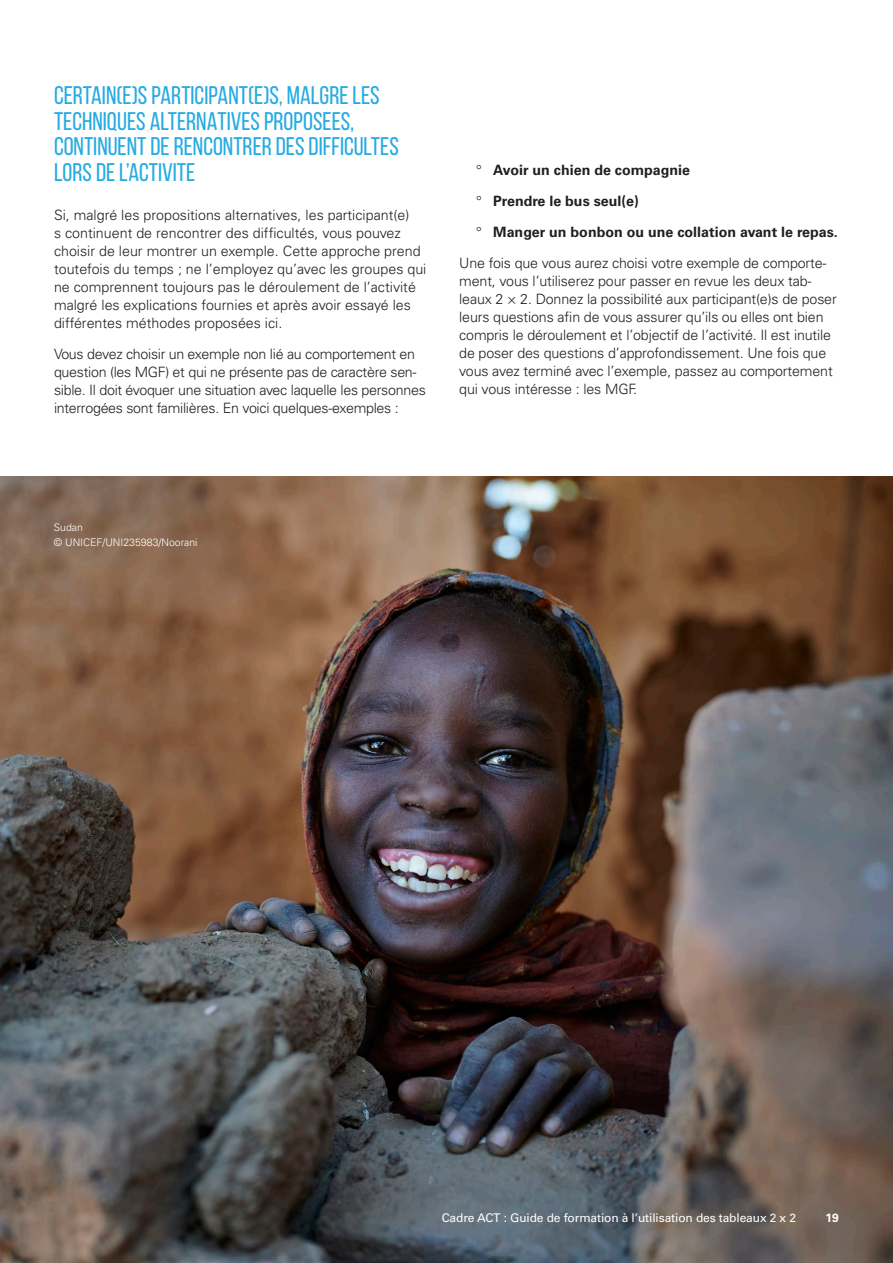
<style>
.page{position:relative;width:893px;height:1263px;background:#fff}
.page>*{position:absolute;margin:0;border:0;box-sizing:border-box;transform-origin:0 0}
.Subtitulos{font:25.5px/25.5px "Bebas Neue";color:#27abe2}
.Txt_continuo{font:300 14.25px/18px "Univers LT Pro 45";letter-spacing:-.01em;color:#231f20}
.t1{font:700 14.25px "Univers LT Pro 65";color:#231f20}
.Txt_continuo-2{font:12px "Univers LT Pro 55 Roman";letter-spacing:-.01em;color:#fff}
.Txt_continuo-3{font:700 12px "Univers LT Pro 65";color:#fff}
.Pie_foto{font:300 10.5px/15px "Univers LT Pro 45";color:#fff}
.s1{font-family:"Univers LT Pro 45";font-weight:300}
</style>
<div class="page">
<img style="left:0;top:477px;width:893px;height:786px">
<p class="Subtitulos" style="left:54px;top:83px;width:346px">CERTAIN(E)S PARTICIPANT(E)S, MALGRE LES TECHNIQUES ALTERNATIVES PROPOSEES, CONTINUENT DE RENCONTRER DES DIFFICULTES LORS DE L’ACTIVITE</p>
<p class="Txt_continuo" style="left:54px;top:206px;width:374px">Si, malgré les propositions alternatives, les participant(e)<br>s continuent de rencontrer des difficultés, vous pouvez choisir de leur montrer un exemple. Cette approche prend toutefois du temps ; ne l’employez qu’avec les groupes qui ne comprennent toujours pas le déroulement de l’activité malgré les explications fournies et après avoir essayé les différentes méthodes proposées ici.</p>
<p class="Txt_continuo" style="left:54px;top:344px;width:373px">Vous devez choisir un exemple non lié au comportement en question (les MGF) et qui ne présente pas de caractère sen&shy;sible. Il doit évoquer une situation avec laquelle les personnes interrogées sont familières. En voici quelques-exemples :</p>
<p class="t1" style="left:476px;top:162px;width:215px"><span class="s1">°</span> Avoir un chien de compagnie</p>
<p class="t1" style="left:476px;top:193px;width:164px"><span class="s1">°</span> Prendre le bus seul(e)</p>
<p class="t1" style="left:476px;top:223px;width:363px"><span class="s1">°</span> Manger un bonbon ou une collation avant le repas.</p>
<p class="Txt_continuo" style="left:459px;top:253px;width:379px">Une fois que vous aurez choisi votre exemple de comporte&shy;ment, vous l’utiliserez pour passer en revue les deux tab&shy;leaux 2 × 2. Donnez la possibilité aux participant(e)s de poser leurs questions afin de vous assurer qu’ils ou elles ont bien compris le déroulement et l’objectif de l’activité. Il est inutile de poser des questions d’approfondissement. Une fois que vous avez terminé avec l’exemple, passez au comportement qui vous intéresse : les MGF.</p>
<p class="Pie_foto" style="left:54px;top:520px;width:145px">Sudan<br>© UNICEF/UNI235983/Noorani</p>
<p class="Txt_continuo-2" style="left:442px;top:1210px;width:356px">Cadre ACT : Guide de formation à l’utilisation des tableaux 2 x 2</p>
<p class="Txt_continuo-3" style="left:826px;top:1210px;width:15px">19</p>
</div>
